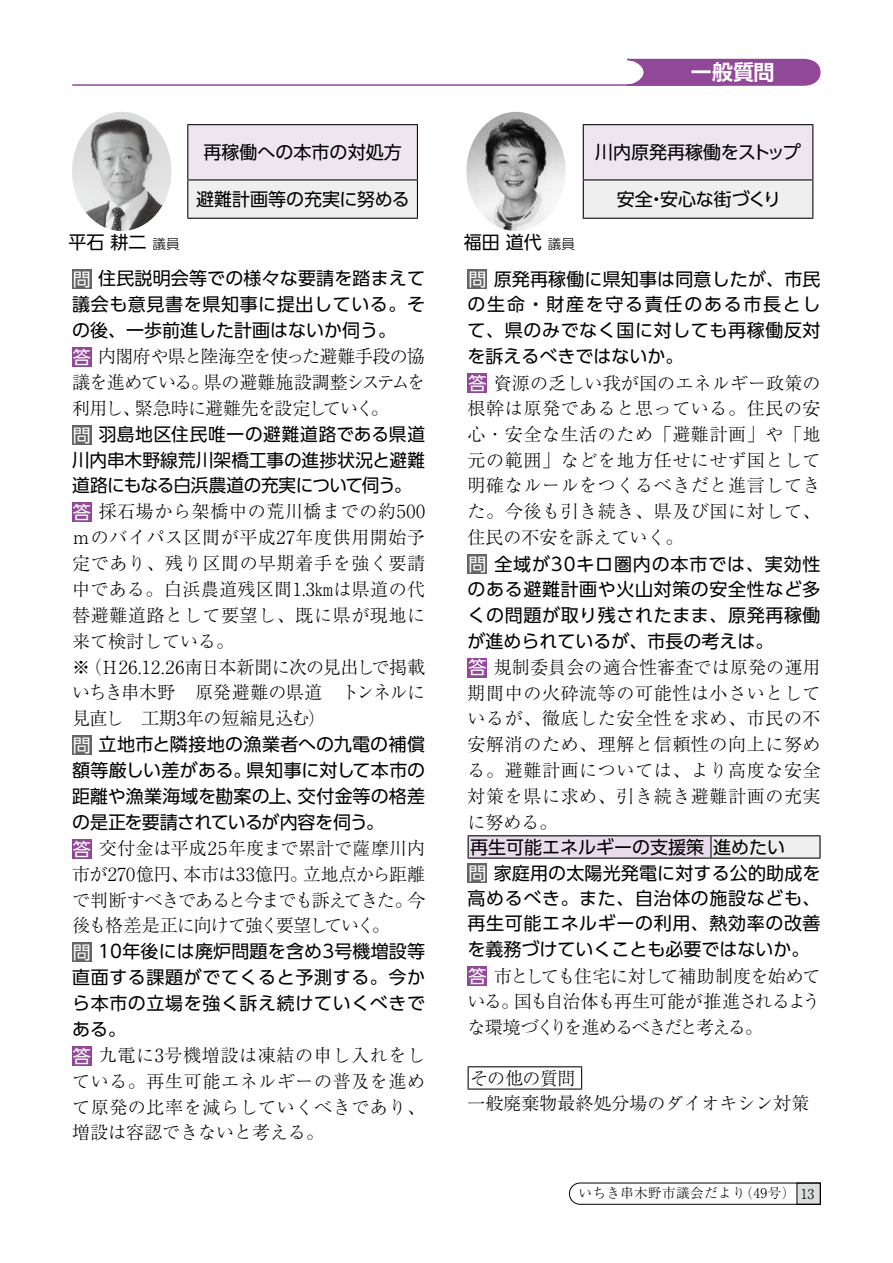
<style>
.page{position:relative;width:893px;height:1263px;background:#fff}
.page>*{position:absolute;margin:0;border:0;box-sizing:border-box;transform-origin:0 0}
.t1{font:700 21px "UD Shin Go Pr 6 De";color:#fff}
.t2{font:18px/25.8px "UD Shin Go Pr 6";letter-spacing:.01em;color:#000;text-align:justify}
.t3{font:300 18px/25.8px "Ryumin Pr 5";letter-spacing:.01em;color:#000;text-align:justify}
.t4{font:300 18px/25.8px "Ryumin Pr 5";letter-spacing:.03em;color:#000}
.t5{font:300 13.5px "Ryumin Pr 5";letter-spacing:.035em;color:#000}
.s1{font-weight:300;font-size:13.5px}
.s2{color:#fff}
.s3{font-family:"UD Shin Go Pr 6";font-weight:400;color:#fff}
</style>
<div class="page">
<svg style="left:627px;top:58px;width:194px;height:28px;background:#9d5ca3"></svg>
<hr style="left:72px;top:84px;width:650px;height:2px;background:#924898">
<svg style="left:569px;top:1182px;width:252px;height:23px"></svg>
<div style="left:72px;top:270px;width:20px;height:19px;background:#666464"></div>
<div style="left:72px;top:347px;width:20px;height:20px;background:#924898"></div>
<div style="left:72px;top:425px;width:20px;height:19px;background:#666464"></div>
<div style="left:72px;top:502px;width:20px;height:20px;background:#924898"></div>
<div style="left:72px;top:735px;width:20px;height:20px;background:#666464"></div>
<div style="left:72px;top:839px;width:20px;height:19px;background:#924898"></div>
<div style="left:72px;top:942px;width:20px;height:20px;background:#666464"></div>
<div style="left:72px;top:1046px;width:20px;height:19px;background:#924898"></div>
<div style="left:468px;top:270px;width:19px;height:19px;background:#666464"></div>
<div style="left:468px;top:373px;width:19px;height:20px;background:#924898"></div>
<div style="left:468px;top:554px;width:19px;height:20px;background:#666464"></div>
<div style="left:468px;top:658px;width:19px;height:19px;background:#924898"></div>
<div style="left:468px;top:836px;width:243px;height:22px;background:#e8dcec"></div>
<div style="left:711px;top:836px;width:109px;height:22px;background:#efefef"></div>
<hr style="left:468px;top:835px;width:243px;height:1px;background:#000">
<svg style="left:468px;top:836px;width:1px;height:21px"></svg>
<hr style="left:711px;top:835px;width:109px;height:1px;background:#000">
<svg style="left:710px;top:836px;width:1px;height:21px"></svg>
<svg style="left:819px;top:836px;width:1px;height:21px"></svg>
<hr style="left:468px;top:857px;width:243px;height:2px;background:#000">
<hr style="left:711px;top:857px;width:109px;height:2px;background:#000">
<div style="left:468px;top:863px;width:19px;height:19px;background:#666464"></div>
<div style="left:468px;top:966px;width:19px;height:20px;background:#924898"></div>
<hr style="left:468px;top:1066px;width:114px;height:1px;background:#000">
<svg style="left:468px;top:1067px;width:1px;height:21px"></svg>
<svg style="left:581px;top:1067px;width:1px;height:21px"></svg>
<hr style="left:468px;top:1088px;width:114px;height:1px;background:#000">
<div style="left:188px;top:125px;width:229px;height:55px;background:#eee5f1"></div>
<div style="left:188px;top:180px;width:229px;height:38px;background:#efefef"></div>
<hr style="left:187px;top:124px;width:231px;height:1px;background:#000">
<hr style="left:187px;top:125px;width:1px;height:54px;background:#000">
<hr style="left:417px;top:125px;width:1px;height:54px;background:#000">
<hr style="left:187px;top:179px;width:231px;height:1px;background:#000">
<hr style="left:187px;top:180px;width:1px;height:38px;background:#000">
<hr style="left:417px;top:180px;width:1px;height:38px;background:#000">
<hr style="left:187px;top:218px;width:231px;height:1px;background:#000">
<div style="left:583px;top:125px;width:230px;height:55px;background:#eee5f1"></div>
<div style="left:583px;top:180px;width:230px;height:38px;background:#efefef"></div>
<hr style="left:583px;top:124px;width:230px;height:1px;background:#000">
<hr style="left:583px;top:125px;width:1px;height:54px;background:#000">
<hr style="left:812px;top:125px;width:1px;height:54px;background:#000">
<hr style="left:583px;top:179px;width:230px;height:1px;background:#000">
<hr style="left:583px;top:180px;width:1px;height:38px;background:#000">
<hr style="left:812px;top:180px;width:1px;height:38px;background:#000">
<hr style="left:583px;top:218px;width:230px;height:1px;background:#000">
<img style="left:72px;top:112px;width:99px;height:119px">
<img style="left:466px;top:112px;width:100px;height:119px">
<p class="t1" style="left:691px;top:55px;width:85px">一般質問</p>
<p class="t2" style="left:204px;top:139px;width:200px">再稼働への本市の対処方</p>
<p class="t2" style="left:196px;top:186px;width:215px">避難計画等の充実に努める</p>
<p class="t2" style="left:69px;top:229px;width:113px">平石耕二<span class="s1">議員</span></p>
<p class="t2" style="left:464px;top:229px;width:112px">福田道代<span class="s1">議員</span></p>
<p class="t2" style="left:595px;top:139px;width:207px">川内原発再稼働をストップ</p>
<p class="t2" style="left:617px;top:186px;width:166px">安全・安心な街づくり</p>
<p class="t2" style="left:72px;top:265px;width:355px"><span class="s2">問</span>住民説明会等での様々な要請を踏まえて議会も意見書を県知事に提出している。その後、一歩前進した計画はないか伺う。</p>
<p class="t3" style="left:72px;top:342px;width:354px"><span class="s3">答</span>内閣府や県と陸海空を使った避難手段の協議を進めている。県の避難施設調整システムを利用し、緊急時に避難先を設定していく。</p>
<p class="t2" style="left:72px;top:420px;width:354px"><span class="s2">問</span>羽島地区住民唯一の避難道路である県道川内串木野線荒川架橋工事の進捗状況と避難道路にもなる白浜農道の充実について伺う。</p>
<p class="t4" style="left:72px;top:497px;width:355px"><span class="s3">答</span>採石場から架橋中の荒川橋までの約500ｍのバイパス区間が平成27年度供用開始予定であり、残り区間の早期着手を強く要請中である。白浜農道残区間1.3㎞は県道の代替避難道路として要望し、既に県が現地に来て検討している。<br>※（Ｈ26.12.26南日本新聞に次の見出しで掲載いちき串木野　原発避難の県道　トンネルに見直し　工期3年の短縮見込む）</p>
<p class="t2" style="left:72px;top:731px;width:354px"><span class="s2">問</span>立地市と隣接地の漁業者への九電の補償額等厳しい差がある。県知事に対して本市の距離や漁業海域を勘案の上、交付金等の格差の是正を要請されているが内容を伺う。</p>
<p class="t3" style="left:72px;top:834px;width:354px"><span class="s3">答</span>交付金は平成25年度まで累計で薩摩川内市が270億円、本市は33億円。立地点から距離で判断すべきであると今までも訴えてきた。今後も格差是正に向けて強く要望していく。</p>
<p class="t2" style="left:72px;top:938px;width:355px"><span class="s2">問</span> 10年後には廃炉問題を含め3号機増設等直面する課題がでてくると予測する。今から本市の立場を強く訴え続けていくべきである。</p>
<p class="t3" style="left:72px;top:1041px;width:355px"><span class="s3">答</span>九電に3号機増設は凍結の申し入れをしている。再生可能エネルギーの普及を進めて原発の比率を減らしていくべきであり、増設は容認できないと考える。</p>
<p class="t2" style="left:468px;top:266px;width:355px"><span class="s2">問</span>原発再稼働に県知事は同意したが、市民の生命・財産を守る責任のある市長として、県のみでなく国に対しても再稼働反対を訴えるべきではないか。</p>
<p class="t3" style="left:468px;top:369px;width:355px"><span class="s3">答</span>資源の乏しい我が国のエネルギー政策の根幹は原発であると思っている。住民の安心・安全な生活のため「避難計画」や「地元の範囲」などを地方任せにせず国として明確なルールをつくるべきだと進言してきた。今後も引き続き、県及び国に対して、住民の不安を訴えていく。</p>
<p class="t2" style="left:468px;top:551px;width:355px"><span class="s2">問</span>全域が30キロ圏内の本市では、実効性のある避難計画や火山対策の安全性など多くの問題が取り残されたまま、原発再稼働が進められているが、市長の考えは。</p>
<p class="t3" style="left:468px;top:653px;width:355px"><span class="s3">答</span>規制委員会の適合性審査では原発の運用期間中の火砕流等の可能性は小さいとしているが、徹底した安全性を求め、市民の不安解消のため、理解と信頼性の向上に努める。避難計画については、より高度な安全対策を県に求め、引き続き避難計画の充実に努める。</p>
<p class="t2" style="left:468px;top:834px;width:355px;text-align:left">再生可能エネルギーの支援策進めたい<br><span class="s2">問</span>家庭用の太陽光発電に対する公的助成を高めるべき。また、自治体の施設なども、再生可能エネルギーの利用、熱効率の改善を義務づけていくことも必要ではないか。</p>
<p class="t3" style="left:468px;top:962px;width:354px"><span class="s3">答</span>市としても住宅に対して補助制度を始めている。国も自治体も再生可能が推進されるような環境づくりを進めるべきだと考える。</p>
<p class="t3" style="left:468px;top:1064px;width:343px;line-height:24.9px">その他の質問<br>一般廃棄物最終処分場のダイオキシン対策</p>
<p class="t5" style="left:578px;top:1183px;width:237px">いちき串木野市議会だより（49号） 13</p>
</div>
